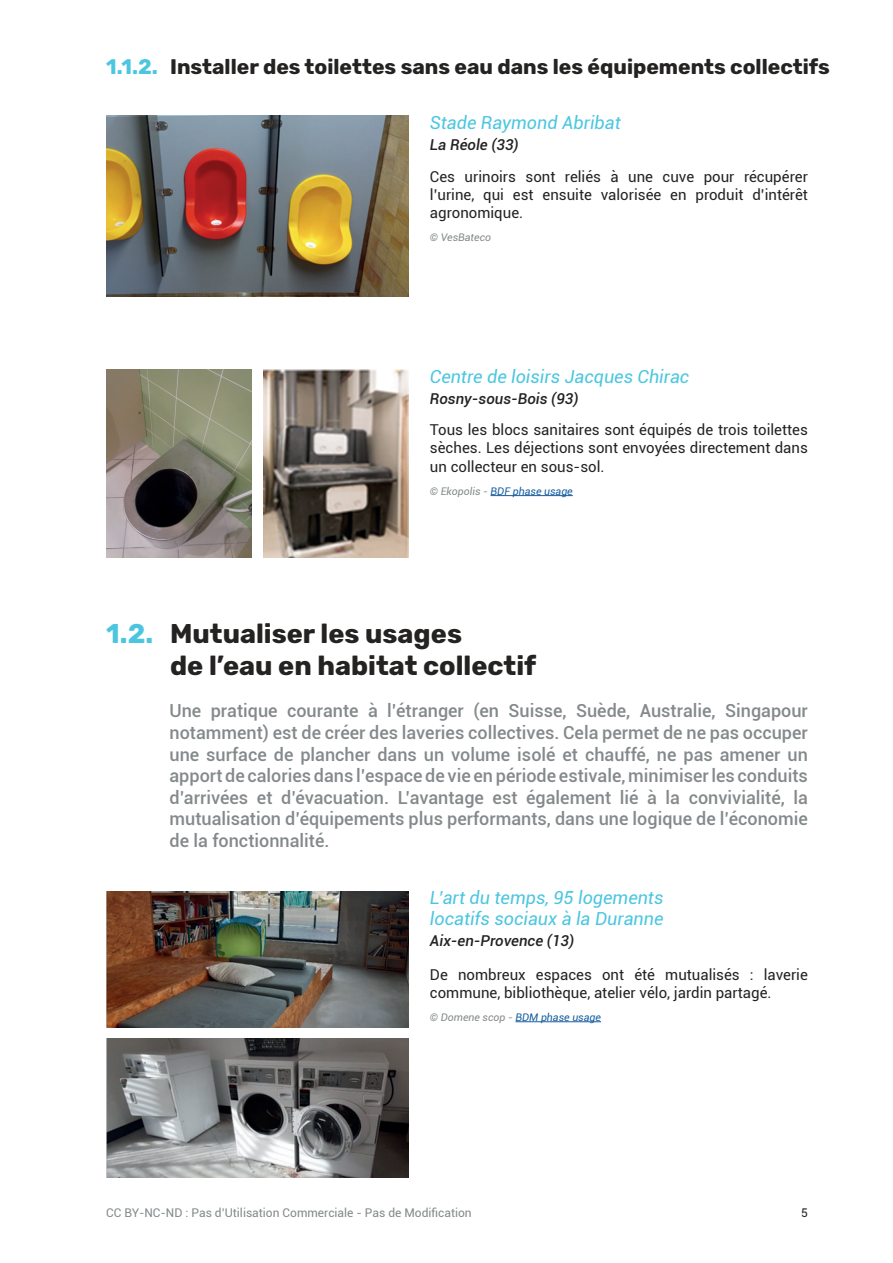
<style>
.page{position:relative;width:893px;height:1263px;background:#fff}
.page>*{position:absolute;margin:0;border:0;box-sizing:border-box;transform-origin:0 0}
.t1{font:700 27px/32.4px "Rubik";color:#242322}
.t2{font:700 27px "Rubik";color:#4cc6e0}
.t3{font:700 21px "Rubik";color:#242322}
.t4{font:500 18px/21.6px "Roboto";color:#84898b;text-align:justify}
.t5{font:italic 18px/21px "Roboto";color:#4cc6e0}
.t6{font:15px/18px "Roboto";color:#242322;text-align:justify}
.t7{font:italic 500 15px "Roboto";color:#242322}
.t8{font:12px "Roboto";color:#84898b}
.t9{font:12px "Roboto";color:#242322}
.t10{font:italic 10.5px "Roboto";color:#175d9e}
.t11{font:italic 10.5px "Roboto";color:#84898b}
.s1{color:#4cc6e0}
.s2{color:#84898b}
</style>
<div class="page">
<img style="left:107px;top:1038px;width:302px;height:140px">
<img style="left:107px;top:115px;width:302px;height:182px">
<img style="left:107px;top:891px;width:302px;height:136px">
<hr style="left:491px;top:495px;width:82px;height:1px;background:#175d9e">
<img style="left:106px;top:369px;width:146px;height:188px">
<img style="left:263px;top:369px;width:146px;height:188px">
<hr style="left:515px;top:1021px;width:86px;height:1px;background:#175d9e">
<p class="t3" style="left:106px;top:54px;width:725px"><span class="s1">1.1.2.</span> Installer des toilettes sans eau dans les équipements collectifs</p>
<p class="t5" style="left:430px;top:111px;width:192px">Stade Raymond Abribat</p>
<p class="t7" style="left:430px;top:134px;width:90px">La Réole (33)</p>
<p class="t6" style="left:430px;top:167px;width:379px">Ces urinoirs sont reliés à une cuve pour récupérer l’urine, qui est ensuite valorisée en produit d’intérêt agronomique.</p>
<p class="t11" style="left:430px;top:230px;width:63px">© VesBateco</p>
<p class="t5" style="left:430px;top:365px;width:261px">Centre de loisirs Jacques Chirac</p>
<p class="t7" style="left:430px;top:388px;width:150px">Rosny-sous-Bois (93)</p>
<p class="t6" style="left:430px;top:421px;width:379px">Tous les blocs sanitaires sont équipés de trois toilettes sèches. Les déjections sont envoyées directement dans un collecteur en sous-sol.</p>
<p class="t10" style="left:430px;top:484px;width:144px"><span class="s2">© Ekopolis -</span> BDF phase usage</p>
<h1 class="t2" style="left:106px;top:618px;width:48px">1.2.</h1>
<h1 class="t1" style="left:170px;top:618px;width:368px">Mutualiser les usages<br>de l’eau en habitat collectif</h1>
<p class="t4" style="left:169px;top:699px;width:640px">Une pratique courante à l’étranger (en Suisse, Suède, Australie, Singapour notamment) est de créer des laveries collectives. Cela permet de ne pas occuper une surface de plancher dans un volume isolé et chauffé, ne pas amener un apport de calories dans l’espace de vie en période estivale, minimiser les conduits d’arrivées et d’évacuation. L’avantage est également lié à la convivialité, la mutualisation d’équipements plus performants, dans une logique de l’économie de la fonctionnalité.</p>
<p class="t5" style="left:430px;top:886px;width:235px">L’art du temps, 95 logements locatifs sociaux à la Duranne</p>
<p class="t7" style="left:430px;top:930px;width:146px">Aix-en-Provence (13)</p>
<p class="t6" style="left:430px;top:965px;width:379px">De nombreux espaces ont été mutualisés : laverie commune, bibliothèque, atelier vélo, jardin partagé.</p>
<p class="t10" style="left:430px;top:1010px;width:173px"><span class="s2">© Domene scop -</span> BDM phase usage</p>
<p class="t8" style="left:106px;top:1204px;width:367px">CC BY-NC-ND : Pas d’Utilisation Commerciale - Pas de Modification</p>
<p class="t9" style="left:801px;top:1204px;width:8px">5</p>
</div>
